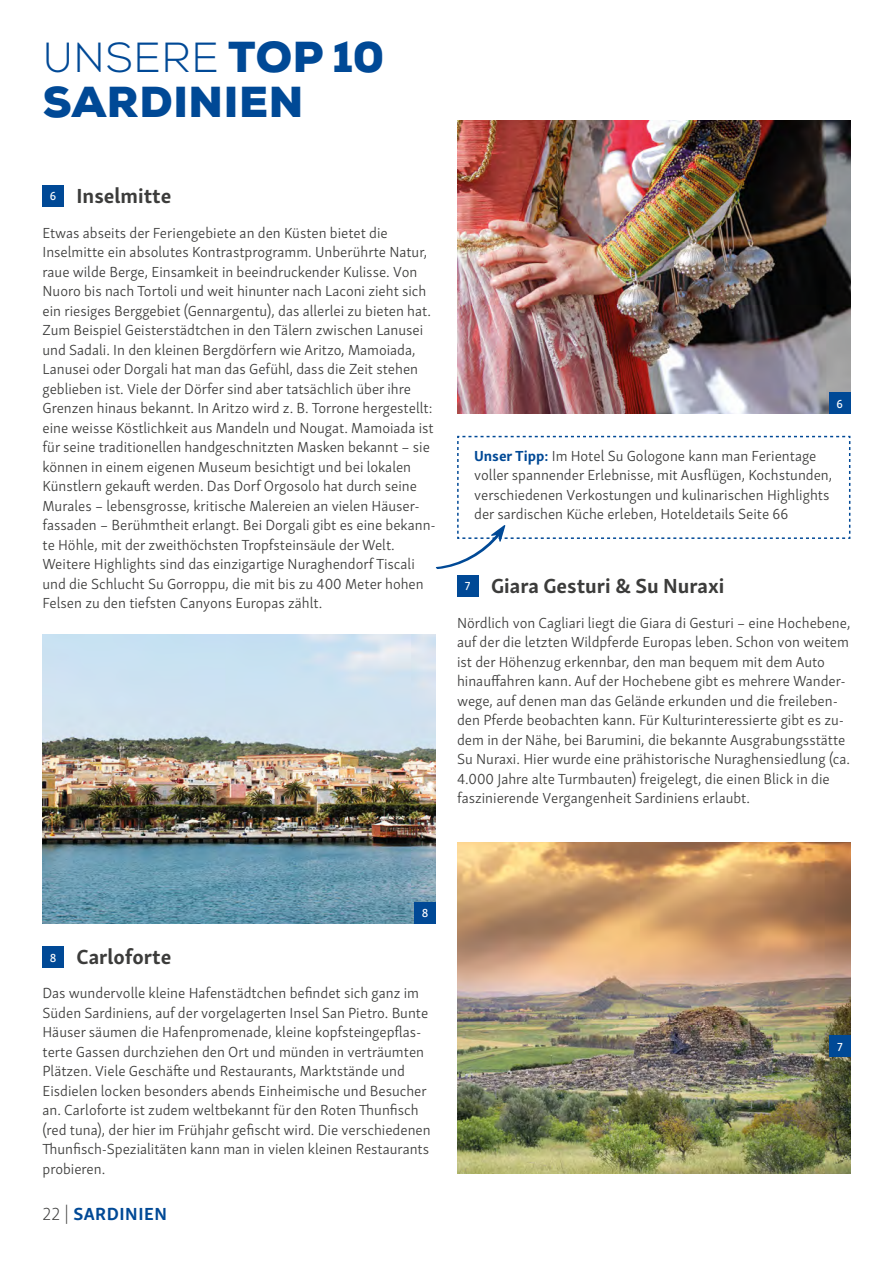
<style>
.page{position:relative;width:893px;height:1263px;background:#fff}
.page>*{position:absolute;margin:0;border:0;box-sizing:border-box;transform-origin:0 0}
.t1{font:300 42px "Nexa";letter-spacing:.015em;color:#004996}
.t2{font:900 42px "Nexa";letter-spacing:.015em;color:#004996}
.t3{font:700 21px "Skolar Sans";color:#3c3c3b}
.t4{font:700 18px "Skolar Sans";letter-spacing:.03em;color:#004996}
.t5{font:300 15px/19.5px "Skolar Sans Latn";color:#3c3c3b}
.t6{font:12px "Skolar Sans Latn Me";color:#fff}
.s1{font-weight:900}
.s2{font-family:"Skolar Sans";font-weight:700;color:#004996}
.s3{font-family:"Skolar Sans Latn El";font-weight:400;color:#3c3c3b}
</style>
<div class="page">
<img style="left:457px;top:121px;width:393px;height:293px">
<img style="left:457px;top:842px;width:393px;height:332px">
<div style="left:43px;top:185px;width:21px;height:21px;background:#004996"></div>
<div style="left:829px;top:393px;width:21px;height:21px;background:#004996"></div>
<div style="left:457px;top:575px;width:21px;height:21px;background:#004996"></div>
<div style="left:829px;top:1035px;width:21px;height:22px;background:#004996"></div>
<div style="left:43px;top:946px;width:21px;height:22px;background:#004996"></div>
<img style="left:43px;top:634px;width:393px;height:289px">
<div style="left:415px;top:902px;width:21px;height:21px;background:#004996"></div>
<svg style="left:435px;top:435px;width:416px;height:134px"></svg>
<p class="t1" style="left:43px;top:33px;width:343px">UNSERE <span class="s1">TOP 10</span></p>
<p class="t2" style="left:43px;top:74px;width:262px">SARDINIEN</p>
<p class="t3" style="left:77px;top:179px;width:96px">Inselmitte</p>
<p class="t5" style="left:43px;top:222px;width:395px">Etwas abseits der Feriengebiete an den Küsten bietet die Inselmitte ein absolutes Kontrastprogramm. Unberührte Natur, raue wilde Berge, Einsamkeit in beeindruckender Kulisse. Von Nuoro bis nach Tortoli und weit hinunter nach Laconi zieht sich ein riesiges Berggebiet (Gennargentu), das allerlei zu bieten hat.<br>Zum Beispiel Geisterstädtchen in den Tälern zwischen Lanusei und Sadali. In den kleinen Bergdörfern wie Aritzo, Mamoiada, Lanusei oder Dorgali hat man das Gefühl, dass die Zeit stehen geblieben ist. Viele der Dörfer sind aber tatsächlich über ihre Grenzen hinaus bekannt. In Aritzo wird z. B. Torrone hergestellt: eine weisse Köstlichkeit aus Mandeln und Nougat. Mamoiada ist für seine traditionellen handgeschnitzten Masken bekannt – sie können in einem eigenen Museum besichtigt und bei lokalen Künstlern gekauft werden. Das Dorf Orgosolo hat durch seine Murales – lebensgrosse, kritische Malereien an vielen Häuser&shy;fassaden – Berühmtheit erlangt. Bei Dorgali gibt es eine bekann&shy;te Höhle, mit der zweithöchsten Tropfsteinsäule der Welt.<br>Weitere Highlights sind das einzigartige Nuraghendorf Tiscali und die Schlucht Su Gorroppu, die mit bis zu 400 Meter hohen Felsen zu den tiefsten Canyons Europas zählt.</p>
<p class="t6" style="left:50px;top:187px;width:8px">6</p>
<p class="t6" style="left:837px;top:394px;width:8px">6</p>
<p class="t5" style="left:474px;top:445px;width:360px"><span class="s2">Unser Tipp:</span> Im Hotel Su Gologone kann man Ferientage voller spannender Erlebnisse, mit Ausflügen, Kochstunden, verschiedenen Verkostungen und kulinarischen Highlights der sardischen Küche erleben, Hoteldetails Seite 66</p>
<p class="t3" style="left:491px;top:569px;width:235px">Giara Gesturi &amp; Su Nuraxi</p>
<p class="t5" style="left:457px;top:612px;width:395px">Nördlich von Cagliari liegt die Giara di Gesturi – eine Hochebene, auf der die letzten Wildpferde Europas leben. Schon von weitem ist der Höhenzug erkennbar, den man bequem mit dem Auto hinauffahren kann. Auf der Hochebene gibt es mehrere Wander&shy;wege, auf denen man das Gelände erkunden und die freileben&shy;den Pferde beobachten kann. Für Kulturinteressierte gibt es zu&shy;dem in der Nähe, bei Barumini, die bekannte Ausgrabungsstätte Su Nuraxi. Hier wurde eine prähistorische Nuraghensiedlung (ca.<br>4.000 Jahre alte Turmbauten) freigelegt, die einen Blick in die faszinierende Vergangenheit Sardiniens erlaubt.</p>
<p class="t6" style="left:465px;top:577px;width:7px">7</p>
<p class="t6" style="left:422px;top:904px;width:8px">8</p>
<p class="t3" style="left:77px;top:939px;width:96px">Carloforte</p>
<p class="t5" style="left:43px;top:982px;width:390px">Das wundervolle kleine Hafenstädtchen befindet sich ganz im Süden Sardiniens, auf der vorgelagerten Insel San Pietro. Bunte Häuser säumen die Hafenpromenade, kleine kopfsteingepflas&shy;terte Gassen durchziehen den Ort und münden in verträumten Plätzen. Viele Geschäfte und Restaurants, Marktstände und Eisdielen locken besonders abends Einheimische und Besucher an. Carloforte ist zudem weltbekannt für den Roten Thunfisch (red tuna), der hier im Frühjahr gefischt wird. Die verschiedenen Thunfisch-Spezialitäten kann man in vielen kleinen Restaurants probieren.</p>
<p class="t6" style="left:50px;top:948px;width:8px">8</p>
<p class="t4" style="left:43px;top:1200px;width:126px"><span class="s3">22 |</span> SARDINIEN</p>
<p class="t6" style="left:837px;top:1037px;width:7px">7</p>
</div>
